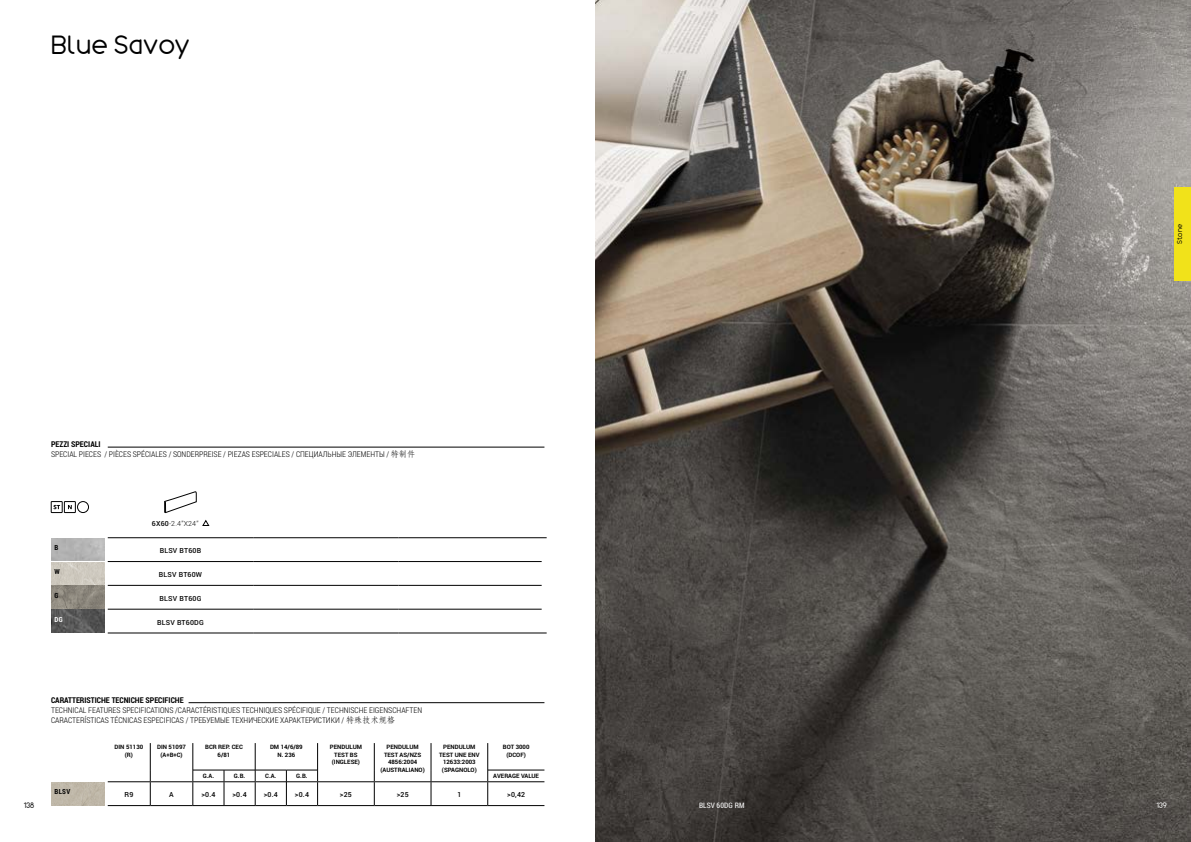
<style>
.page{position:relative;width:1191px;height:842px;background:#fff}
.page>*{position:absolute;margin:0;border:0;box-sizing:border-box;transform-origin:0 0}
.t1{font:27px "Amazonas";letter-spacing:.03em;color:#000}
.t2{font:300 8px/10px "Roboto Condensed";color:#000}
.t3{font:700 8px "Roboto Condensed";color:#000}
.t4{font:8px "Amazonas";color:#000}
.t5{font:8px "Amazonas";color:#fff}
.t6{font:7.5px "Roboto Condensed";letter-spacing:.015em;color:#fff}
.t7{font:7.2px "Amazonas";letter-spacing:.02em;color:#000}
.t8{font:500 7px "Roboto";letter-spacing:.03em;color:#000}
.t9{font:300 7px "Roboto";color:#000}
.t10{font:700 7px "Roboto Condensed";color:#000}
.t11{font:700 7px "Roboto Condensed";color:#fff}
.t12{font:700 6px/7.5px "Roboto";color:#000;text-align:center}
.s1{font-weight:700}
.s2{font-family:"Adobe Fangsong Std";font-weight:400}
.s3{font-weight:500}
</style>
<div class="page">
<img style="left:595px;top:0;width:596px;height:842px">
<hr style="left:193px;top:770px;width:31px;height:1px;background:#000">
<hr style="left:224px;top:770px;width:31px;height:1px;background:#000">
<hr style="left:255px;top:770px;width:31px;height:1px;background:#000">
<hr style="left:286px;top:770px;width:31px;height:1px;background:#000">
<hr style="left:108px;top:781px;width:42px;height:1px;background:#000">
<hr style="left:150px;top:781px;width:43px;height:1px;background:#000">
<hr style="left:193px;top:781px;width:31px;height:1px;background:#000">
<hr style="left:224px;top:781px;width:31px;height:1px;background:#000">
<hr style="left:255px;top:781px;width:31px;height:1px;background:#000">
<hr style="left:286px;top:781px;width:31px;height:1px;background:#000">
<hr style="left:317px;top:781px;width:57px;height:1px;background:#000">
<hr style="left:374px;top:781px;width:57px;height:1px;background:#000">
<hr style="left:431px;top:781px;width:57px;height:1px;background:#000">
<hr style="left:488px;top:781px;width:56px;height:1px;background:#000">
<svg style="left:374px;top:743px;width:1px;height:62px"></svg>
<svg style="left:431px;top:743px;width:1px;height:62px"></svg>
<hr style="left:108px;top:805px;width:42px;height:1px;background:#000">
<hr style="left:150px;top:805px;width:43px;height:1px;background:#000">
<hr style="left:193px;top:805px;width:31px;height:1px;background:#000">
<hr style="left:224px;top:805px;width:31px;height:1px;background:#000">
<hr style="left:255px;top:805px;width:31px;height:1px;background:#000">
<hr style="left:286px;top:805px;width:31px;height:1px;background:#000">
<hr style="left:317px;top:805px;width:57px;height:1px;background:#000">
<hr style="left:374px;top:805px;width:57px;height:1px;background:#000">
<hr style="left:431px;top:805px;width:57px;height:1px;background:#000">
<hr style="left:488px;top:805px;width:56px;height:1px;background:#000">
<svg style="left:150px;top:743px;width:1px;height:62px"></svg>
<svg style="left:193px;top:743px;width:1px;height:62px"></svg>
<svg style="left:224px;top:770px;width:1px;height:35px"></svg>
<svg style="left:255px;top:743px;width:1px;height:62px"></svg>
<svg style="left:286px;top:770px;width:1px;height:35px"></svg>
<svg style="left:317px;top:743px;width:1px;height:62px"></svg>
<svg style="left:487px;top:743px;width:1px;height:62px"></svg>
<hr style="left:488px;top:770px;width:56px;height:1px;background:#000">
<img style="left:51px;top:782px;width:54px;height:23px">
<hr style="left:108px;top:561px;width:145px;height:1px;background:#000">
<hr style="left:253px;top:561px;width:146px;height:1px;background:#000">
<hr style="left:399px;top:561px;width:142px;height:1px;background:#000">
<hr style="left:108px;top:585px;width:145px;height:1px;background:#000">
<hr style="left:253px;top:585px;width:146px;height:1px;background:#000">
<hr style="left:399px;top:585px;width:142px;height:1px;background:#000">
<hr style="left:108px;top:609px;width:145px;height:1px;background:#000">
<hr style="left:253px;top:609px;width:146px;height:1px;background:#000">
<hr style="left:399px;top:609px;width:142px;height:1px;background:#000">
<hr style="left:108px;top:537px;width:145px;height:1px;background:#000">
<hr style="left:253px;top:537px;width:146px;height:1px;background:#000">
<hr style="left:399px;top:537px;width:147px;height:1px;background:#000">
<hr style="left:108px;top:633px;width:145px;height:1px;background:#000">
<hr style="left:253px;top:633px;width:146px;height:1px;background:#000">
<hr style="left:399px;top:633px;width:147px;height:1px;background:#000">
<div style="left:64px;top:501px;width:12px;height:12px;border:1px solid #000"></div>
<svg style="left:68px;top:505px;width:4px;height:4px"></svg>
<div style="left:77px;top:501px;width:12px;height:12px;border:1px solid #000;border-radius:50%"></div>
<div style="left:51px;top:501px;width:11px;height:12px;border:1px solid #000"></div>
<svg style="left:53px;top:505px;width:7px;height:4px"></svg>
<svg style="left:164px;top:491px;width:33px;height:22px"></svg>
<svg style="left:202px;top:520px;width:7px;height:6px"></svg>
<img style="left:51px;top:538px;width:54px;height:94px">
<hr style="left:108px;top:447px;width:436px;height:1px;background:#000">
<hr style="left:189px;top:702px;width:355px;height:1px;background:#000">
<div style="left:1174px;top:187px;width:17px;height:94px;background:#f1e21a"></div>
<h1 class="t1" style="left:51px;top:29px;width:140px">Blue Savoy</h1>
<p class="t7" style="left:1175px;top:244px;width:21px;rotate:-90deg">Stone</p>
<p class="t2" style="left:51px;top:439px;width:366px"><span class="s1">PEZZI SPECIALI<br></span>SPECIAL PIECES / PIÈCES SPÉCIALES / SONDERPREISE / PIEZAS ESPECIALES / СПЕЦИАЛЬНЫЕ ЭЛЕМЕНТЫ / <span class="s2">特制件</span></p>
<p class="t9" style="left:152px;top:518px;width:48px"><span class="s3">6X60</span>-2.4”X24”</p>
<p class="t10" style="left:55px;top:543px;width:5px">B</p>
<p class="t8" style="left:160px;top:546px;width:43px">BLSV BT60B</p>
<p class="t10" style="left:55px;top:566px;width:7px">W</p>
<p class="t8" style="left:159px;top:570px;width:45px">BLSV BT60W</p>
<p class="t10" style="left:55px;top:590px;width:6px">G</p>
<p class="t8" style="left:159px;top:593px;width:43px">BLSV BT60G</p>
<p class="t11" style="left:55px;top:614px;width:10px">DG</p>
<p class="t8" style="left:157px;top:617px;width:48px">BLSV BT60DG</p>
<p class="t3" style="left:51px;top:695px;width:134px">CARATTERISTICHE TECNICHE SPECIFICHE</p>
<p class="t2" style="left:51px;top:705px;width:373px">TECHNICAL FEATURES SPECIFICATIONS /CARACTÉRISTIQUES TECHNIQUES SPÉCIFIQUE / TECHNISCHE EIGENSCHAFTEN<br>CARACTERÍSTICAS TÉCNICAS ESPECIFICAS / ТРЕБУЕМЫЕ ТЕХНИЧЕСКИЕ ХАРАКТЕРИСТИКИ / <span class="s2">特殊技术规格</span></p>
<p class="t10" style="left:55px;top:787px;width:17px">BLSV</p>
<p class="t12" style="left:115px;top:743px;width:30px">DIN 51130 (R)</p>
<p class="t12" style="left:157px;top:743px;width:30px">DIN 51097 (A+B+C)</p>
<p class="t12" style="left:205px;top:743px;width:39px">BCR REP. CEC<br>6/81</p>
<p class="t12" style="left:270px;top:743px;width:34px">DM 14/6/89<br>N. 236</p>
<p class="t12" style="left:330px;top:743px;width:34px">PENDULUM<br>TEST BS (INGLESE)</p>
<p class="t12" style="left:380px;top:743px;width:46px">PENDULUM<br>TEST AS/NZS<br>4856:2004 (AUSTRALIANO)</p>
<p class="t12" style="left:439px;top:743px;width:42px">PENDULUM<br>TEST UNE ENV<br>12633:2003 (SPAGNOLO)</p>
<p class="t12" style="left:503px;top:743px;width:28px">BOT 3000 (DCOF)</p>
<p class="t12" style="left:203px;top:771px;width:13px">G.A.</p>
<p class="t12" style="left:234px;top:771px;width:13px">G.B.</p>
<p class="t12" style="left:265px;top:771px;width:13px">C.A.</p>
<p class="t12" style="left:296px;top:771px;width:13px">G.B.</p>
<p class="t12" style="left:493px;top:771px;width:47px">AVERAGE VALUE</p>
<p class="t8" style="left:124px;top:790px;width:10px">R9</p>
<p class="t8" style="left:169px;top:790px;width:6px">A</p>
<p class="t8" style="left:201px;top:790px;width:16px">&gt;0.4</p>
<p class="t8" style="left:232px;top:790px;width:16px">&gt;0.4</p>
<p class="t8" style="left:264px;top:790px;width:16px">&gt;0.4</p>
<p class="t8" style="left:295px;top:790px;width:16px">&gt;0.4</p>
<p class="t8" style="left:340px;top:790px;width:14px">&gt;25</p>
<p class="t8" style="left:397px;top:790px;width:14px">&gt;25</p>
<p class="t8" style="left:457px;top:790px;width:5px">1</p>
<p class="t8" style="left:507px;top:790px;width:19px">&gt;0,42</p>
<p class="t4" style="left:24px;top:800px;width:11px">138</p>
<p class="t5" style="left:1157px;top:800px;width:11px">139</p>
<p class="t6" style="left:699px;top:800px;width:47px">BLSV 60DG RM</p>
</div>
